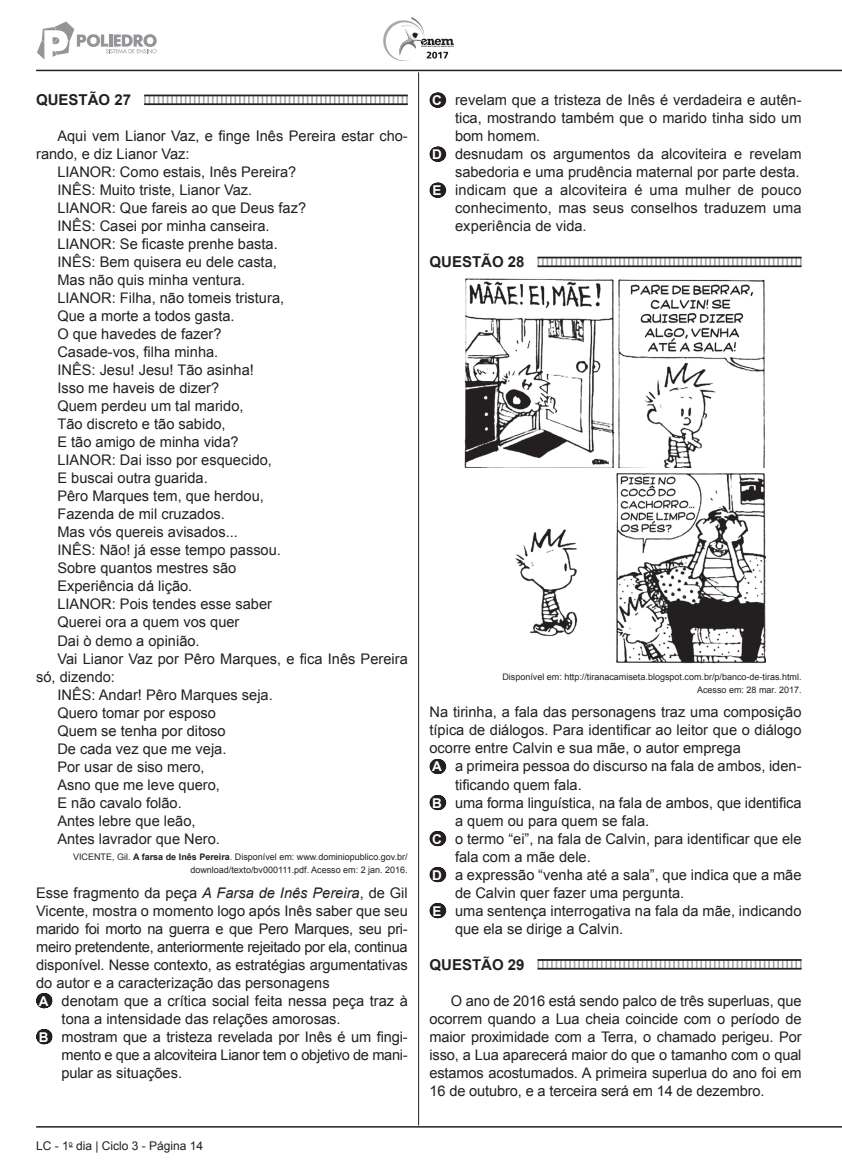
<style>
.page{position:relative;width:842px;height:1170px;background:#fff}
.page>*{position:absolute;margin:0;border:0;box-sizing:border-box;transform-origin:0 0}
.t1{font:700 15px "Arial";color:#231f20}
.t2{font:14.7px/18px "Arial";color:#231f20;text-align:justify}
.t3{font:14.7px "Arial";letter-spacing:-.02em;color:#231f20}
.t4{font:12px "Arial";color:#231f20}
.t5{font:9px/13.5px "Arial";color:#231f20;text-align:right}
.s1{font-weight:700}
.s2{font-style:italic}
.s3{font-weight:700;font-size:13.5px;color:#fff}
</style>
<div class="page">
<hr style="left:418px;top:72px;width:1px;height:1053px;background:#231f20">
<hr style="left:36px;top:70px;width:806px;height:1px;background:#231f20">
<hr style="left:36px;top:1125px;width:806px;height:2px;background:#231f20">
<svg style="left:383px;top:17px;width:71px;height:44px"></svg>
<svg style="left:37px;top:21px;width:120px;height:39px"></svg>
<svg style="left:144px;top:96px;width:264px;height:7px"></svg>
<svg style="left:44px;top:993px;width:1px;height:15px"></svg>
<svg style="left:44px;top:1029px;width:1px;height:15px"></svg>
<hr style="left:144px;top:95px;width:264px;height:1px;background:#231f20">
<hr style="left:144px;top:103px;width:264px;height:2px;background:#231f20">
<svg style="left:437px;top:93px;width:2px;height:15px"></svg>
<svg style="left:437px;top:147px;width:2px;height:15px"></svg>
<svg style="left:437px;top:183px;width:2px;height:15px"></svg>
<svg style="left:537px;top:258px;width:264px;height:7px"></svg>
<svg style="left:437px;top:759px;width:2px;height:15px"></svg>
<svg style="left:437px;top:795px;width:2px;height:15px"></svg>
<svg style="left:437px;top:831px;width:2px;height:15px"></svg>
<svg style="left:437px;top:867px;width:2px;height:15px"></svg>
<svg style="left:437px;top:903px;width:2px;height:15px"></svg>
<svg style="left:537px;top:960px;width:264px;height:7px"></svg>
<hr style="left:537px;top:257px;width:264px;height:1px;background:#231f20">
<hr style="left:537px;top:265px;width:264px;height:2px;background:#231f20">
<img style="left:464px;top:278px;width:301px;height:190px">
<img style="left:515px;top:473px;width:251px;height:190px">
<hr style="left:537px;top:959px;width:264px;height:1px;background:#231f20">
<hr style="left:537px;top:967px;width:264px;height:2px;background:#231f20">
<p class="t1" style="left:36px;top:89px;width:97px">QUESTÃO 27</p>
<p class="t2" style="left:57px;top:127px;width:352px">Aqui vem Lianor Vaz, e finge Inês Pereira estar cho-</p>
<p class="t2" style="left:36px;top:145px;width:155px">rando, e diz Lianor Vaz:</p>
<p class="t2" style="left:57px;top:163px;width:240px">LIANOR: Como estais, Inês Pereira?</p>
<p class="t2" style="left:57px;top:181px;width:196px">INÊS: Muito triste, Lianor Vaz.</p>
<p class="t2" style="left:57px;top:199px;width:250px">LIANOR: Que fareis ao que Deus faz?</p>
<p class="t2" style="left:57px;top:217px;width:214px">INÊS: Casei por minha canseira.</p>
<p class="t2" style="left:57px;top:235px;width:222px">LIANOR: Se ficaste prenhe basta.</p>
<p class="t2" style="left:57px;top:253px;width:221px">INÊS: Bem quisera eu dele casta,</p>
<p class="t2" style="left:57px;top:271px;width:189px">Mas não quis minha ventura.</p>
<p class="t2" style="left:57px;top:289px;width:228px">LIANOR: Filha, não tomeis tristura,</p>
<p class="t2" style="left:57px;top:307px;width:179px">Que a morte a todos gasta.</p>
<p class="t2" style="left:57px;top:325px;width:166px">O que havedes de fazer?</p>
<p class="t2" style="left:57px;top:343px;width:162px">Casade-vos, filha minha.</p>
<p class="t2" style="left:57px;top:361px;width:198px">INÊS: Jesu! Jesu! Tão asinha!</p>
<p class="t2" style="left:57px;top:379px;width:163px">Isso me haveis de dizer?</p>
<p class="t2" style="left:57px;top:397px;width:188px">Quem perdeu um tal marido,</p>
<p class="t2" style="left:57px;top:415px;width:170px">Tão discreto e tão sabido,</p>
<p class="t2" style="left:57px;top:433px;width:183px">E tão amigo de minha vida?</p>
<p class="t2" style="left:57px;top:451px;width:216px">LIANOR: Dai isso por esquecido,</p>
<p class="t2" style="left:57px;top:469px;width:152px">E buscai outra guarida.</p>
<p class="t2" style="left:57px;top:487px;width:208px">Pêro Marques tem, que herdou,</p>
<p class="t2" style="left:57px;top:505px;width:169px">Fazenda de mil cruzados.</p>
<p class="t2" style="left:57px;top:523px;width:182px">Mas vós quereis avisados...</p>
<p class="t2" style="left:57px;top:541px;width:225px">INÊS: Não! já esse tempo passou.</p>
<p class="t2" style="left:57px;top:559px;width:180px">Sobre quantos mestres são</p>
<p class="t2" style="left:57px;top:577px;width:136px">Experiência dá lição.</p>
<p class="t2" style="left:57px;top:595px;width:216px">LIANOR: Pois tendes esse saber</p>
<p class="t2" style="left:57px;top:613px;width:184px">Querei ora a quem vos quer</p>
<p class="t2" style="left:57px;top:631px;width:144px">Dai ò demo a opinião.</p>
<p class="t2" style="left:57px;top:649px;width:352px">Vai Lianor Vaz por Pêro Marques, e fica Inês Pereira</p>
<p class="t2" style="left:36px;top:667px;width:80px">só, dizendo:</p>
<p class="t2" style="left:57px;top:685px;width:217px">INÊS: Andar! Pêro Marques seja.</p>
<p class="t2" style="left:57px;top:703px;width:160px">Quero tomar por esposo</p>
<p class="t2" style="left:57px;top:721px;width:170px">Quem se tenha por ditoso</p>
<p class="t2" style="left:57px;top:739px;width:171px">De cada vez que me veja.</p>
<p class="t2" style="left:57px;top:757px;width:149px">Por usar de siso mero,</p>
<p class="t2" style="left:57px;top:775px;width:164px">Asno que me leve quero,</p>
<p class="t2" style="left:57px;top:793px;width:126px">E não cavalo folão.</p>
<p class="t2" style="left:57px;top:811px;width:140px">Antes lebre que leão,</p>
<p class="t2" style="left:57px;top:829px;width:164px">Antes lavrador que Nero.</p>
<p class="t5" style="left:73px;top:849px;width:336px">VICENTE, Gil. <span class="s1">A farsa de Inês Pereira</span>. Disponível em: www.dominiopublico.gov.br/ download/texto/bv000111.pdf. Acesso em: 2 jan. 2016.</p>
<p class="t2" style="left:36px;top:883px;width:373px">Esse fragmento da peça <span class="s2">A Farsa de Inês Pereira</span>, de Gil</p>
<p class="t2" style="left:36px;top:901px;width:373px">Vicente, mostra o momento logo após Inês saber que seu</p>
<p class="t3" style="left:36px;top:918px;width:373px">marido foi morto na guerra e que Pero Marques, seu pri-</p>
<p class="t3" style="left:36px;top:936px;width:373px">meiro pretendente, anteriormente rejeitado por ela, continua</p>
<p class="t2" style="left:36px;top:955px;width:373px">disponível. Nesse contexto, as estratégias argumentativas</p>
<p class="t2" style="left:36px;top:973px;width:295px">do autor e a caracterização das personagens</p>
<p class="t2" style="left:39px;top:991px;width:370px"><span class="s3">A</span> denotam que a crítica social feita nessa peça traz à</p>
<p class="t2" style="left:62px;top:1009px;width:280px">tona a intensidade das relações amorosas.</p>
<p class="t2" style="left:39px;top:1027px;width:370px"><span class="s3">B</span> mostram que a tristeza revelada por Inês é um fingi-</p>
<p class="t3" style="left:62px;top:1044px;width:348px">mento e que a alcoviteira Lianor tem o objetivo de mani-</p>
<p class="t2" style="left:62px;top:1063px;width:122px">pular as situações.</p>
<p class="t4" style="left:36px;top:1137px;width:169px">LC - 1<sup>o</sup> dia | Ciclo 3 - Página 14</p>
<p class="t2" style="left:432px;top:91px;width:371px"><span class="s3">C</span> revelam que a tristeza de Inês é verdadeira e autên-</p>
<p class="t2" style="left:455px;top:109px;width:348px">tica, mostrando também que o marido tinha sido um</p>
<p class="t2" style="left:455px;top:127px;width:87px">bom homem.</p>
<p class="t2" style="left:432px;top:145px;width:371px"><span class="s3">D</span> desnudam os argumentos da alcoviteira e revelam</p>
<p class="t2" style="left:455px;top:163px;width:346px">sabedoria e uma prudência maternal por parte desta.</p>
<p class="t2" style="left:433px;top:181px;width:370px"><span class="s3">E</span> indicam que a alcoviteira é uma mulher de pouco</p>
<p class="t2" style="left:455px;top:199px;width:348px">conhecimento, mas seus conselhos traduzem uma</p>
<p class="t2" style="left:455px;top:217px;width:133px">experiência de vida.</p>
<p class="t1" style="left:429px;top:251px;width:97px">QUESTÃO 28</p>
<p class="t5" style="left:502px;top:669px;width:301px">Disponível em: http://tiranacamiseta.blogspot.com.br/p/banco-de-tiras.html.<br>Acesso em: 28 mar. 2017.</p>
<p class="t2" style="left:429px;top:703px;width:374px">Na tirinha, a fala das personagens traz uma composição</p>
<p class="t2" style="left:429px;top:721px;width:374px">típica de diálogos. Para identificar ao leitor que o diálogo</p>
<p class="t2" style="left:429px;top:739px;width:313px">ocorre entre Calvin e sua mãe, o autor emprega</p>
<p class="t2" style="left:432px;top:757px;width:371px"><span class="s3">A</span> a primeira pessoa do discurso na fala de ambos, iden-</p>
<p class="t2" style="left:455px;top:775px;width:128px">tificando quem fala.</p>
<p class="t2" style="left:432px;top:793px;width:371px"><span class="s3">B</span> uma forma linguística, na fala de ambos, que identifica</p>
<p class="t2" style="left:455px;top:811px;width:196px">a quem ou para quem se fala.</p>
<p class="t2" style="left:432px;top:829px;width:371px"><span class="s3">C</span> o termo “ei”, na fala de Calvin, para identificar que ele</p>
<p class="t2" style="left:455px;top:847px;width:137px">fala com a mãe dele.</p>
<p class="t2" style="left:432px;top:865px;width:371px"><span class="s3">D</span> a expressão “venha até a sala”, que indica que a mãe</p>
<p class="t2" style="left:455px;top:883px;width:231px">de Calvin quer fazer uma pergunta.</p>
<p class="t2" style="left:433px;top:901px;width:370px"><span class="s3">E</span> uma sentença interrogativa na fala da mãe, indicando</p>
<p class="t2" style="left:455px;top:919px;width:170px">que ela se dirige a Calvin.</p>
<p class="t1" style="left:429px;top:953px;width:97px">QUESTÃO 29</p>
<p class="t2" style="left:429px;top:991px;width:374px;text-indent:21px">O ano de 2016 está sendo palco de três superluas, que ocorrem quando a Lua cheia coincide com o período de maior proximidade com a Terra, o chamado perigeu. Por isso, a Lua aparecerá maior do que o tamanho com o qual estamos acostumados. A primeira superlua do ano foi em 16 de outubro, e a terceira será em 14 de dezembro.</p>
</div>
